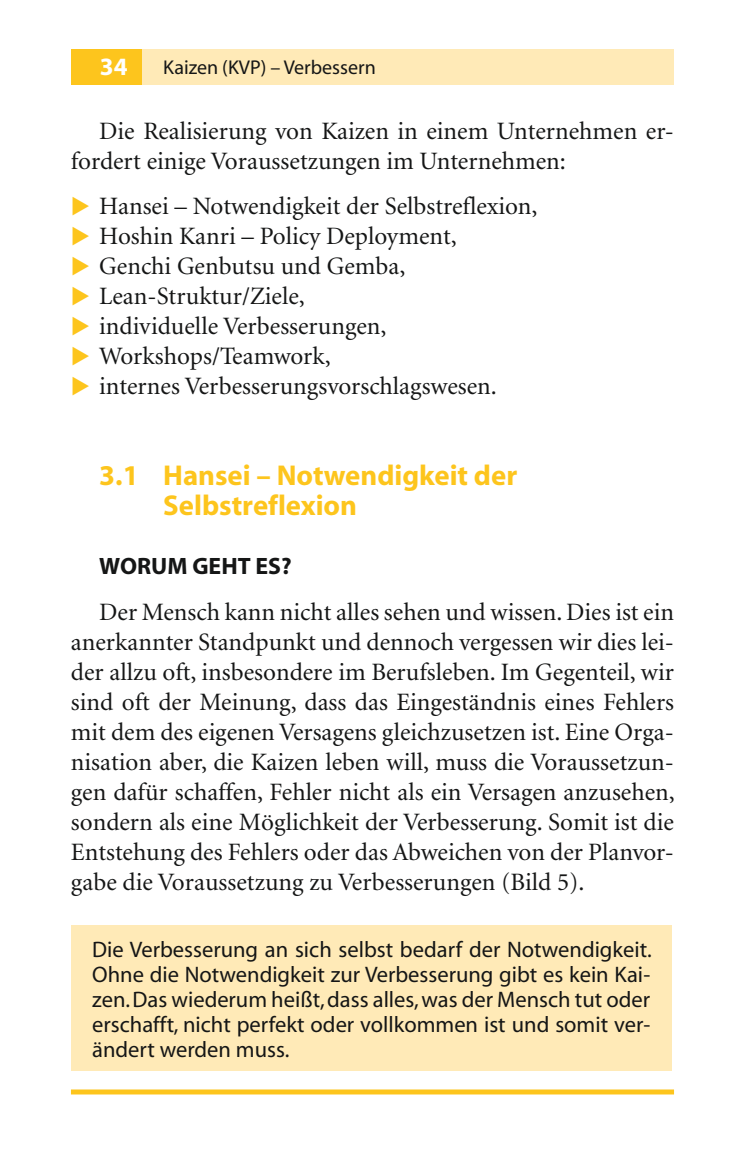
<style>
.page{position:relative;width:745px;height:1170px;background:#fff}
.page>*{position:absolute;margin:0;border:0;box-sizing:border-box;transform-origin:0 0}
.UE2{font:700 28.75px/30px "Myriad";color:#fdc51d}
.Grundtext{font:25px/30px "Minion";color:#151616}
.Grundtext_Pfeil{font:25px "Minion";color:#151616}
.t1{font:700 25px "Myriad";color:#fff}
.UE5{font:700 23.75px "Myriad";color:#151616}
.Kasten1_und_2_Text{font:22.5px/25px "Myriad";color:#151616;text-align:justify}
.t2{font:20px "Myriad";color:#151616}
.s1{color:#fdc51d}
</style>
<div class="page">
<div style="left:142px;top:50px;width:531px;height:35px;background:#ffeab7"></div>
<div style="left:71px;top:50px;width:71px;height:35px;background:#fdc51d"></div>
<div style="left:71px;top:1089px;width:602px;height:5px;background:#fdc51d"></div>
<div style="left:71px;top:925px;width:600px;height:145px;background:#ffeab7"></div>
<p class="t1" style="left:100px;top:54px;width:29px">34</p>
<p class="t2" style="left:163px;top:58px;width:214px">Kaizen (KVP) – Verbessern</p>
<p class="Grundtext" style="left:71px;top:117px;width:604px;text-indent:28px">Die Realisierung von Kaizen in einem Unternehmen er&shy;fordert einige Voraussetzungen im Unternehmen:</p>
<p class="Grundtext_Pfeil" style="left:71px;top:194px;width:468px"><span class="s1">◆</span> Hansei – Notwendigkeit der Selbstreflexion,</p>
<p class="Grundtext_Pfeil" style="left:71px;top:224px;width:387px"><span class="s1">◆</span> Hoshin Kanri – Policy Deployment,</p>
<p class="Grundtext_Pfeil" style="left:71px;top:254px;width:336px"><span class="s1">◆</span> Genchi Genbutsu und Gemba,</p>
<p class="Grundtext_Pfeil" style="left:71px;top:284px;width:235px"><span class="s1">◆</span> Lean-Struktur/Ziele,</p>
<p class="Grundtext_Pfeil" style="left:71px;top:314px;width:317px"><span class="s1">◆</span> individuelle Verbesserungen,</p>
<p class="Grundtext_Pfeil" style="left:71px;top:344px;width:261px"><span class="s1">◆</span> Workshops/Teamwork,</p>
<p class="Grundtext_Pfeil" style="left:71px;top:374px;width:427px"><span class="s1">◆</span> internes Verbesserungsvorschlagswesen.</p>
<p class="UE2" style="left:163px;top:461px;width:355px;text-indent:-64px">3.1 Hansei – Notwendigkeit der<br>Selbstreflexion</p>
<p class="UE5" style="left:99px;top:553px;width:194px">WORUM GEHT ES?</p>
<p class="Grundtext" style="left:71px;top:598px;width:605px;text-align:justify;text-indent:28px">Der Mensch kann nicht alles sehen und wissen. Dies ist ein anerkannter Standpunkt und dennoch vergessen wir dies lei&shy;der allzu oft, insbesondere im Berufsleben. Im Gegenteil, wir sind oft der Meinung, dass das Eingeständnis eines Fehlers mit dem des eigenen Versagens gleichzusetzen ist. Eine Orga&shy;nisation aber, die Kaizen leben will, muss die Voraussetzun&shy;gen dafür schaffen, Fehler nicht als ein Versagen anzusehen, sondern als eine Möglichkeit der Verbesserung. Somit ist die Entstehung des Fehlers oder das Abweichen von der Planvor&shy;gabe die Voraussetzung zu Verbesserungen (Bild 5).</p>
<p class="Kasten1_und_2_Text" style="left:92px;top:937px;width:561px">Die Verbesserung an sich selbst bedarf der Notwendigkeit.<br>Ohne die Notwendigkeit zur Verbesserung gibt es kein Kai&shy;zen. Das wiederum heißt, dass alles, was der Mensch tut oder erschafft, nicht perfekt oder vollkommen ist und somit ver&shy;ändert werden muss.</p>
</div>
